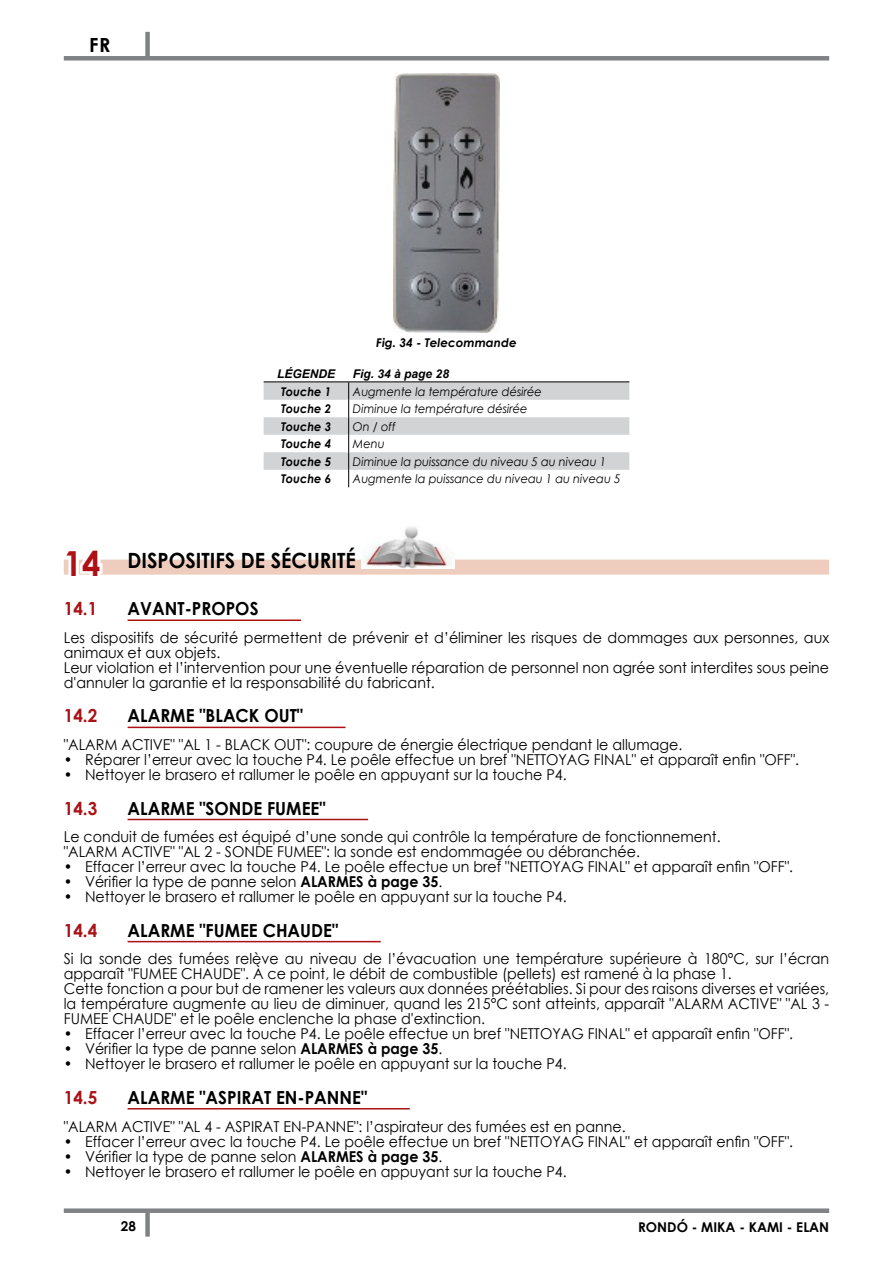
<style>
.page{position:relative;width:893px;height:1263px;background:#fff}
.page>*{position:absolute;margin:0;border:0;box-sizing:border-box;transform-origin:0 0}
.t1{font:700 21px "Century Gothic";color:#000;scale:.95 1}
.t2{font:700 19.5px "Century Gothic";color:#000}
.t3{font:700 18px "Century Gothic";color:#000;scale:.95 1}
.t4{font:700 18px "Century Gothic";color:#ad1015;scale:.95 1}
.t5{font:15px/15px "Century Gothic";color:#000;scale:.95 1}
.t6{font:700 13.5px "Century Gothic";color:#000}
.t7{font:italic 12px "Century Gothic";color:#000;scale:.95 1}
.t8{font:italic 700 12px "Century Gothic";color:#000;scale:.95 1}
.t9{font:italic 700 12px "Arial";color:#000}
.t10{font:italic 700 12px "Century Gothic";color:#000}
.s1{font-size:34.5px;color:#ad1015}
.s2{font-weight:700}
</style>
<div class="page">
<div style="left:64px;top:1208px;width:765px;height:5px;background:#808285"></div>
<div style="left:64px;top:56px;width:765px;height:5px;background:#808285"></div>
<div style="left:145px;top:1211px;width:5px;height:25px;background:#808285"></div>
<div style="left:145px;top:32px;width:5px;height:25px;background:#808285"></div>
<div style="left:64px;top:560px;width:765px;height:15px;background:#eecdbe"></div>
<hr style="left:128px;top:619px;width:173px;height:2px;background:#ad1015">
<hr style="left:128px;top:727px;width:217px;height:1px;background:#ad1015">
<hr style="left:128px;top:819px;width:240px;height:1px;background:#ad1015">
<hr style="left:128px;top:941px;width:253px;height:1px;background:#ad1015">
<hr style="left:128px;top:1108px;width:282px;height:1px;background:#ad1015">
<img style="left:394px;top:73px;width:105px;height:260px">
<hr style="left:264px;top:381px;width:85px;height:1px;background:#000">
<hr style="left:349px;top:381px;width:280px;height:1px;background:#000">
<svg style="left:264px;top:382px;width:365px;height:105px"></svg>
<svg style="left:63px;top:559px;width:43px;height:16px"></svg>
<img style="left:361px;top:527px;width:94px;height:41px">
<h2 class="t2" style="left:89px;top:30px;width:23px">FR</h2>
<p class="t10" style="left:376px;top:333px;width:142px">Fig. 34 - Telecommande</p>
<p class="t9" style="left:277px;top:365px;width:60px">LÉGENDE</p>
<p class="t9" style="left:353px;top:365px;width:98px">Fig. 34 à page 28</p>
<p class="t8" style="left:281px;top:382px;width:54px">Touche 1</p>
<p class="t7" style="left:353px;top:383px;width:201px">Augmente la température désirée</p>
<p class="t8" style="left:281px;top:400px;width:54px">Touche 2</p>
<p class="t7" style="left:353px;top:400px;width:185px">Diminue la température désirée</p>
<p class="t8" style="left:281px;top:417px;width:54px">Touche 3</p>
<p class="t7" style="left:353px;top:418px;width:47px">On / off</p>
<p class="t8" style="left:281px;top:435px;width:54px">Touche 4</p>
<p class="t7" style="left:353px;top:435px;width:35px">Menu</p>
<p class="t8" style="left:281px;top:452px;width:54px">Touche 5</p>
<p class="t7" style="left:353px;top:453px;width:268px">Diminue la puissance du niveau 5 au niveau 1</p>
<p class="t8" style="left:281px;top:470px;width:54px">Touche 6</p>
<p class="t7" style="left:353px;top:470px;width:283px">Augmente la puissance du niveau 1 au niveau 5</p>
<h1 class="t1" style="left:64px;top:545px;width:309px"><span class="s1">14</span> DISPOSITIFS DE SÉCURITÉ</h1>
<p class="t4" style="left:64px;top:595px;width:37px">14.1</p>
<p class="t3" style="left:128px;top:595px;width:139px">AVANT-PROPOS</p>
<p class="t5" style="left:64px;top:630px;width:807px">Les dispositifs de sécurité permettent de prévenir et d’éliminer les risques de dommages aux personnes, aux animaux et aux objets.<br>Leur violation et l’intervention pour une éventuelle réparation de personnel non agrée sont interdites sous peine d'annuler la garantie et la responsabilité du fabricant.</p>
<p class="t4" style="left:64px;top:702px;width:37px">14.2</p>
<p class="t3" style="left:128px;top:702px;width:186px">ALARME "BLACK OUT"</p>
<p class="t5" style="left:64px;top:737px;width:653px">"ALARM ACTIVE" "AL 1 - BLACK OUT": coupure de énergie électrique pendant le allumage.</p>
<p class="t5" style="left:64px;top:752px;width:776px">• Réparer l’erreur avec la touche P4. Le poêle effectue un bref "NETTOYAG FINAL" et apparaît enfin "OFF".</p>
<p class="t5" style="left:64px;top:767px;width:531px">• Nettoyer le brasero et rallumer le poêle en appuyant sur la touche P4.</p>
<p class="t4" style="left:64px;top:794px;width:37px">14.3</p>
<p class="t3" style="left:128px;top:794px;width:210px">ALARME "SONDE FUMEE"</p>
<p class="t5" style="left:64px;top:829px;width:693px">Le conduit de fumées est équipé d’une sonde qui contrôle la température de fonctionnement. "ALARM ACTIVE" "AL 2 - SONDE FUMEE": la sonde est endommagée ou débranchée.</p>
<p class="t5" style="left:64px;top:859px;width:769px">• Effacer l’erreur avec la touche P4. Le poêle effectue un bref "NETTOYAG FINAL" et apparaît enfin "OFF".</p>
<p class="t5" style="left:64px;top:874px;width:400px">• Vérifier la type de panne selon <span class="s2">ALARMES à page 35</span>.</p>
<p class="t5" style="left:64px;top:889px;width:531px">• Nettoyer le brasero et rallumer le poêle en appuyant sur la touche P4.</p>
<p class="t4" style="left:64px;top:916px;width:37px">14.4</p>
<p class="t3" style="left:128px;top:916px;width:223px">ALARME "FUMEE CHAUDE"</p>
<p class="t5" style="left:64px;top:951px;width:807px">Si la sonde des fumées relève au niveau de l’évacuation une température supérieure à 180°C, sur l’écran apparaît "FUMEE CHAUDE". À ce point, le débit de combustible (pellets) est ramené à la phase 1.<br>Cette fonction a pour but de ramener les valeurs aux données préétablies. Si pour des raisons diverses et variées, la température augmente au lieu de diminuer, quand les 215°C sont atteints, apparaît "ALARM ACTIVE" "AL 3 - FUMEE CHAUDE" et le poêle enclenche la phase d'extinction.</p>
<p class="t5" style="left:64px;top:1026px;width:769px">• Effacer l’erreur avec la touche P4. Le poêle effectue un bref "NETTOYAG FINAL" et apparaît enfin "OFF".</p>
<p class="t5" style="left:64px;top:1041px;width:400px">• Vérifier la type de panne selon <span class="s2">ALARMES à page 35</span>.</p>
<p class="t5" style="left:64px;top:1056px;width:531px">• Nettoyer le brasero et rallumer le poêle en appuyant sur la touche P4.</p>
<p class="t4" style="left:64px;top:1083px;width:37px">14.5</p>
<p class="t3" style="left:128px;top:1083px;width:254px">ALARME "ASPIRAT EN-PANNE"</p>
<p class="t5" style="left:64px;top:1118px;width:593px">"ALARM ACTIVE" "AL 4 - ASPIRAT EN-PANNE": l’aspirateur des fumées est en panne.</p>
<p class="t5" style="left:64px;top:1133px;width:769px">• Effacer l’erreur avec la touche P4. Le poêle effectue un bref "NETTOYAG FINAL" et apparaît enfin "OFF".</p>
<p class="t5" style="left:64px;top:1148px;width:400px">• Vérifier la type de panne selon <span class="s2">ALARMES à page 35</span>.</p>
<p class="t5" style="left:64px;top:1163px;width:531px">• Nettoyer le brasero et rallumer le poêle en appuyant sur la touche P4.</p>
<p class="t6" style="left:121px;top:1216px;width:17px">28</p>
<p class="t6" style="left:638px;top:1217px;width:193px">RONDÓ - MIKA - KAMI - ELAN</p>
</div>
